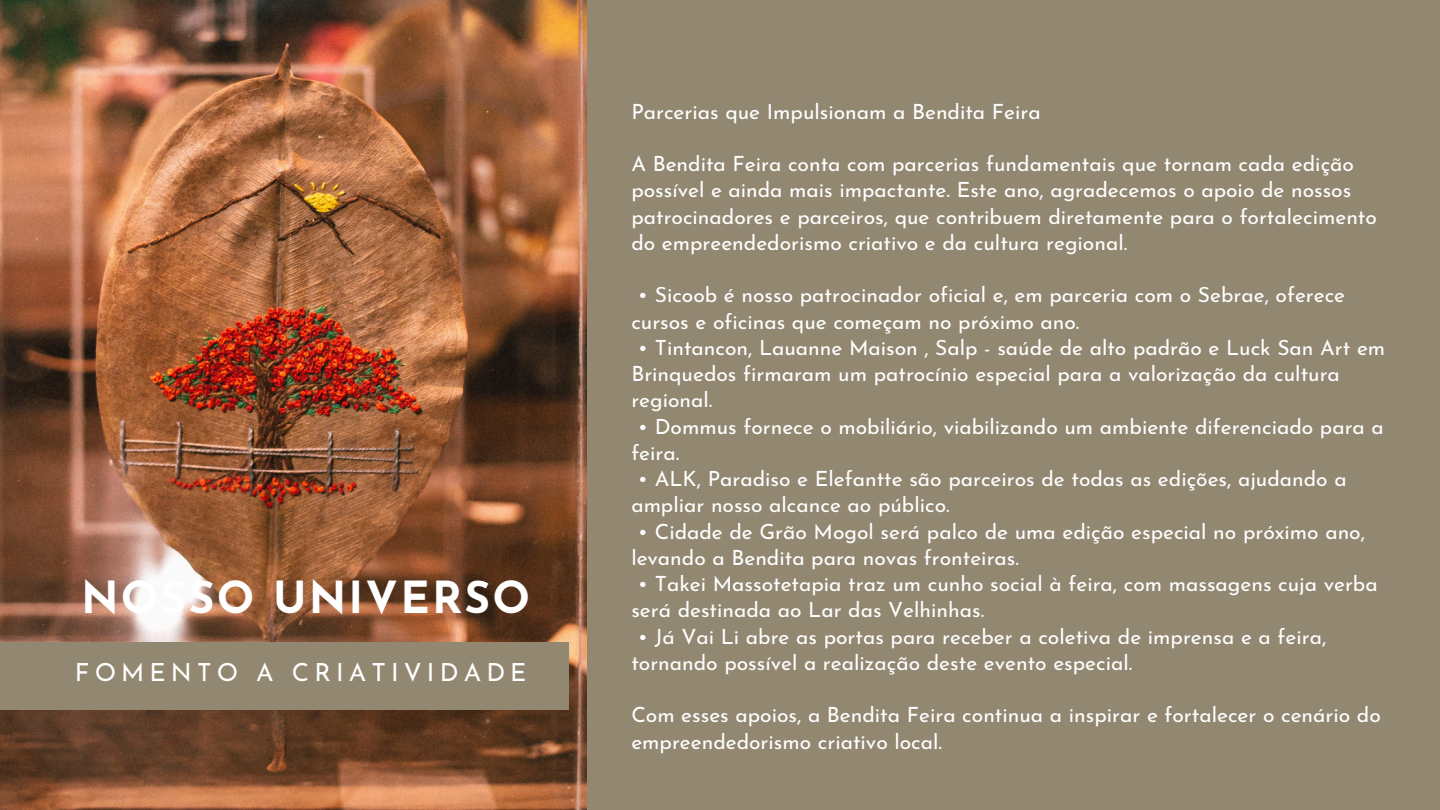
<style>
.page{position:relative;width:1440px;height:810px;background:#928771}
.page>*{position:absolute;margin:0;border:0;box-sizing:border-box;transform-origin:0 0}
.t1{font:700 44.2px "Josefin Sans";letter-spacing:.05em;color:#fff}
.t2{font:25px "Josefin Sans";letter-spacing:.205em;color:#fff}
.t3{font:21px/26.2px "Josefin Sans";color:#fff}
</style>
<div class="page">
<img style="left:0;top:0;width:586px;height:810px">
<div style="left:0;top:642px;width:568px;height:67px;background:#928771"></div>
<h2 class="t1" style="left:81px;top:580px;width:451px">NOSSO UNIVERSO</h2>
<h1 class="t2" style="left:75px;top:663px;width:453px">FOMENTO A CRIATIVIDADE</h1>
<p class="t3" style="left:631px;top:100px;width:411px">Parcerias que Impulsionam a Bendita Feira</p>
<p class="t3" style="left:631px;top:153px;width:747px">A Bendita Feira conta com parcerias fundamentais que tornam cada edição possível e ainda mais impactante. Este ano, agradecemos o apoio de nossos patrocinadores e parceiros, que contribuem diretamente para o fortalecimento do empreendedorismo criativo e da cultura regional.</p>
<p class="t3" style="left:631px;top:284px;width:715px;text-indent:7px">• Sicoob é nosso patrocinador oficial e, em parceria com o Sebrae, oferece cursos e oficinas que começam no próximo ano.</p>
<p class="t3" style="left:631px;top:337px;width:755px;text-indent:7px">• Tintancon, Lauanne Maison , Salp - saúde de alto padrão e Luck San Art em<br>Brinquedos firmaram um patrocínio especial para a valorização da cultura regional.</p>
<p class="t3" style="left:631px;top:415px;width:754px;text-indent:7px">• Dommus fornece o mobiliário, viabilizando um ambiente diferenciado para a feira.</p>
<p class="t3" style="left:631px;top:468px;width:717px;text-indent:7px">• ALK, Paradiso e Elefantte são parceiros de todas as edições, ajudando a ampliar nosso alcance ao público.</p>
<p class="t3" style="left:631px;top:520px;width:735px;text-indent:7px">• Cidade de Grão Mogol será palco de uma edição especial no próximo ano, levando a Bendita para novas fronteiras.</p>
<p class="t3" style="left:631px;top:573px;width:748px;text-indent:7px">• Takei Massotetapia traz um cunho social à feira, com massagens cuja verba será destinada ao Lar das Velhinhas.</p>
<p class="t3" style="left:631px;top:625px;width:696px;text-indent:7px">• Já Vai Li abre as portas para receber a coletiva de imprensa e a feira, tornando possível a realização deste evento especial.</p>
<p class="t3" style="left:631px;top:704px;width:751px">Com esses apoios, a Bendita Feira continua a inspirar e fortalecer o cenário do empreendedorismo criativo local.</p>
</div>
